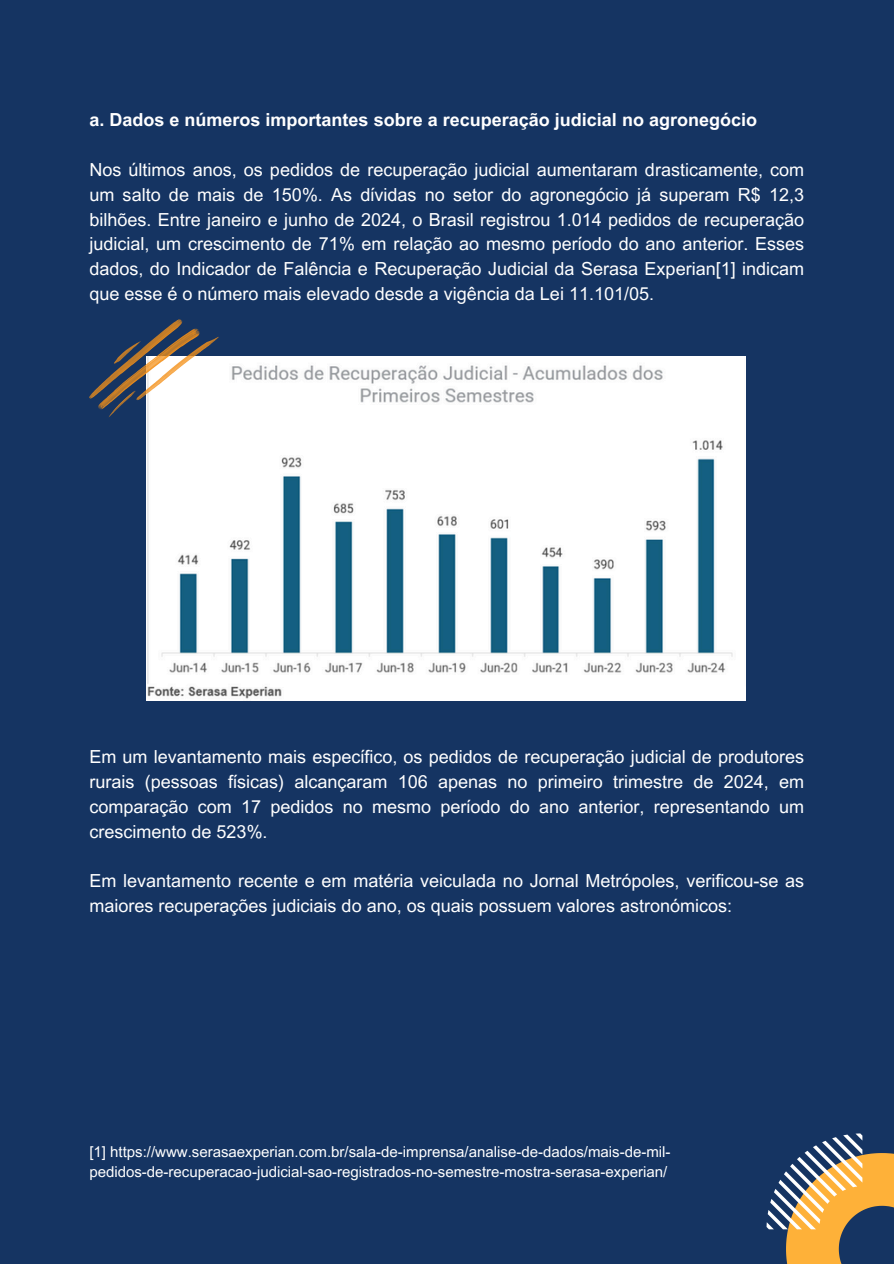
<style>
.page{position:relative;width:894px;height:1264px;background:#fff}
.page>*{position:absolute;margin:0;border:0;box-sizing:border-box;transform-origin:0 0}
.t1{font:18px/24.8px "Arial MT Pro";color:#fff;text-align:justify}
.t2{font:700 18px "Arial MT Pro";color:#fff}
.t3{font:15px/20.2px "Arial MT Pro";color:#fff}
</style>
<div class="page">
<div style="left:0;top:0;width:893px;height:1263px;background:#153462"></div>
<svg style="left:766px;top:1133px;width:127px;height:130px"></svg>
<img style="left:147px;top:357px;width:598px;height:343px">
<img style="left:89px;top:319px;width:130px;height:98px">
<p class="t2" style="left:89px;top:113px;width:669px">a. Dados e números importantes sobre a recuperação judicial no agronegócio</p>
<p class="t1" style="left:89px;top:159px;width:716px">Nos últimos anos, os pedidos de recuperação judicial aumentaram drasticamente, com um salto de mais de 150%. As dívidas no setor do agronegócio já superam R$ 12,3 bilhões. Entre janeiro e junho de 2024, o Brasil registrou 1.014 pedidos de recuperação judicial, um crescimento de 71% em relação ao mesmo período do ano anterior. Esses dados, do Indicador de Falência e Recuperação Judicial da Serasa Experian[1] indicam que esse é o número mais elevado desde a vigência da Lei 11.101/05.</p>
<h2 class="t1" style="left:89px;top:747px;width:716px">Em um levantamento mais específico, os pedidos de recuperação judicial de produtores rurais (pessoas físicas) alcançaram 106 apenas no primeiro trimestre de 2024, em comparação com 17 pedidos no mesmo período do ano anterior, representando um crescimento de 523%.</h2>
<p class="t1" style="left:89px;top:870px;width:716px">Em levantamento recente e em matéria veiculada no Jornal Metrópoles, verificou-se as maiores recuperações judiciais do ano, os quais possuem valores astronómicos:</p>
<h2 class="t3" style="left:89px;top:1142px;width:582px">[1] https://www.serasaexperian.com.br/sala-de-imprensa/analise-de-dados/mais-de-mil&shy;pedidos-de-recuperacao-judicial-sao-registrados-no-semestre-mostra-serasa-experian/</h2>
</div>
